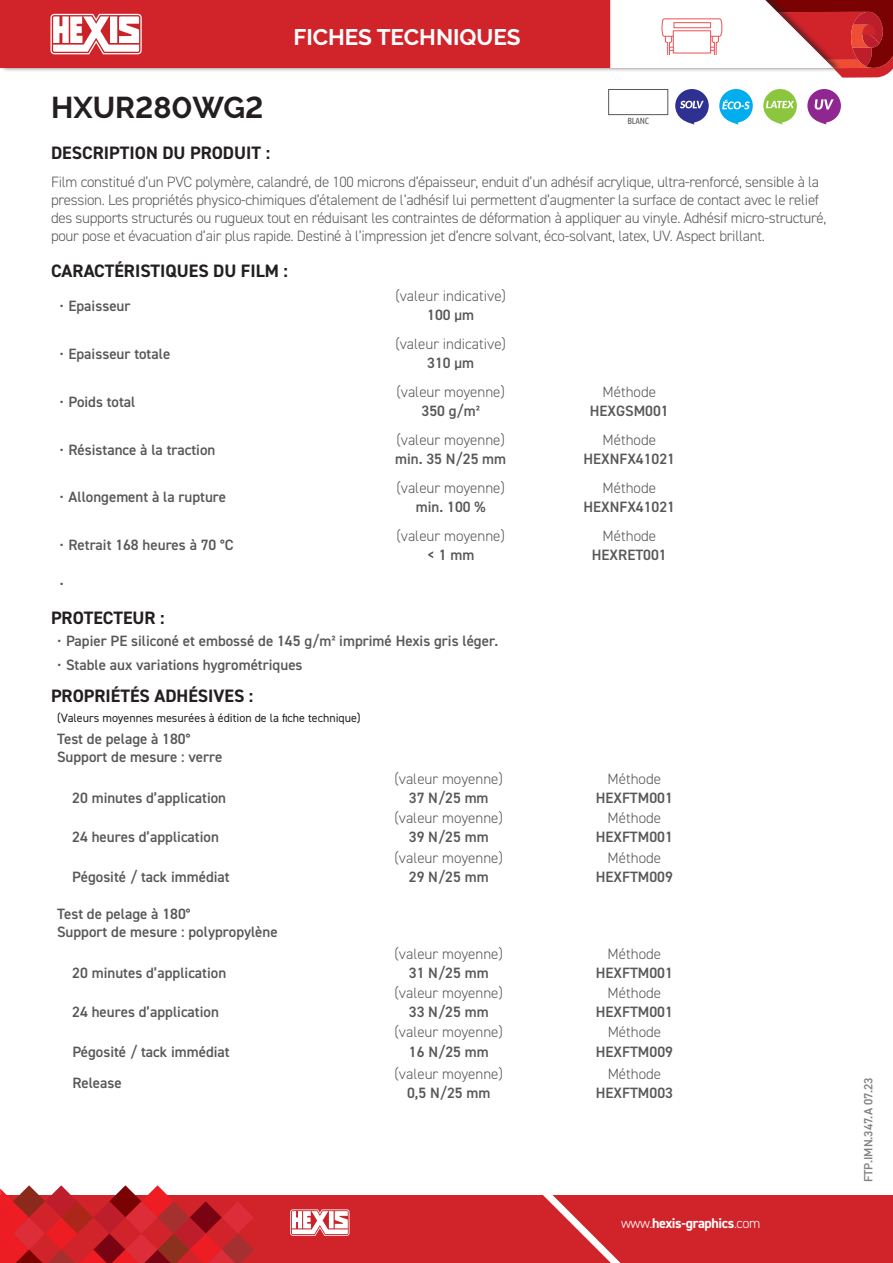
<style>
.page{position:relative;width:893px;height:1263px;background:#fff}
.page>*{position:absolute;margin:0;border:0;box-sizing:border-box;transform-origin:0 0}
.t1{font:700 30px "Raleway";color:#231f20}
.t2{font:700 22.5px "Raleway";color:#fff}
.t3{font:700 18px "DIN2014";color:#231f20}
.t4{font:600 15px/17.7px "DIN2014";color:#57585a}
.t5{font:300 15px/18px "DIN2014";letter-spacing:-.02em;color:#57585a}
.t6{font:300 15px "DIN2014";color:#57585a}
.t7{font:15px "DIN2014";color:#57585a}
.t8{font:700 14.1px "DIN2014";letter-spacing:-.025em;color:#fff}
.t9{font:12px "DIN2014";color:#231f20}
.t10{font:600 12px "DIN2014";color:#808285}
.t11{font:9px "Ubuntu Condensed";letter-spacing:-.025em;color:#545557}
.s1{font-weight:400}
.s2{font-weight:300}
</style>
<div class="page">
<div style="left:0;top:0;width:841px;height:73px;background:#231f20;opacity:.6"></div>
<div style="left:0;top:0;width:610px;height:68px;background:#d1232a"></div>
<div style="left:0;top:1195px;width:893px;height:68px;background:#d1232a"></div>
<svg style="left:543px;top:1195px;width:78px;height:68px"></svg>
<svg style="left:50px;top:14px;width:95px;height:40px"></svg>
<svg style="left:290px;top:1209px;width:60px;height:27px"></svg>
<svg style="left:0;top:1185px;width:254px;height:78px"></svg>
<svg style="left:610px;top:0;width:283px;height:78px"></svg>
<div style="left:608px;top:89px;width:60px;height:26px;background:#fff;border:1px solid #57585a"></div>
<svg style="left:675px;top:89px;width:34px;height:36px"></svg>
<svg style="left:719px;top:89px;width:34px;height:36px"></svg>
<svg style="left:763px;top:89px;width:34px;height:36px"></svg>
<svg style="left:807px;top:89px;width:34px;height:36px"></svg>
<h1 class="t1" style="left:51px;top:90px;width:214px">HXUR280WG2</h1>
<h2 class="t2" style="left:293px;top:24px;width:229px">FICHES TECHNIQUES</h2>
<p class="t11" style="left:627px;top:115px;width:23px">BLANC</p>
<p class="t3" style="left:51px;top:140px;width:221px">DESCRIPTION DU PRODUIT :</p>
<p class="t5" style="left:51px;top:173px;width:777px">Film constitué d’un PVC polymère, calandré, de 100 microns d’épaisseur, enduit d’un adhésif acrylique, ultra-renforcé, sensible à la pression. Les propriétés physico-chimiques d’étalement de l’adhésif lui permettent d’augmenter la surface de contact avec le relief des supports structurés ou rugueux tout en réduisant les contraintes de déformation à appliquer au vinyle. Adhésif micro-structuré, pour pose et évacuation d’air plus rapide. Destiné à l’impression jet d’encre solvant, éco-solvant, latex, UV. Aspect brillant.</p>
<p class="t3" style="left:51px;top:258px;width:238px">CARACTÉRISTIQUES DU FILM :</p>
<p class="t4" style="left:60px;top:296px;width:73px"><span class="s1">•</span> Epaisseur</p>
<p class="t6" style="left:395px;top:287px;width:112px">(valeur indicative)</p>
<p class="t4" style="left:427px;top:306px;width:48px">100 µm</p>
<p class="t4" style="left:60px;top:344px;width:112px"><span class="s1">•</span> Epaisseur totale</p>
<p class="t4" style="left:60px;top:392px;width:77px"><span class="s1">•</span> Poids total</p>
<p class="t4" style="left:60px;top:440px;width:157px"><span class="s1">•</span> Résistance à la traction</p>
<p class="t4" style="left:60px;top:488px;width:168px"><span class="s1">•</span> Allongement à la rupture</p>
<p class="t4" style="left:60px;top:536px;width:176px"><span class="s1">•</span> Retrait 168 heures à 70 °C</p>
<p class="t6" style="left:395px;top:335px;width:112px">(valeur indicative)</p>
<p class="t4" style="left:427px;top:354px;width:48px">310 µm</p>
<p class="t6" style="left:397px;top:383px;width:110px">(valeur moyenne)</p>
<p class="t4" style="left:421px;top:402px;width:60px">350 g/m²</p>
<p class="t6" style="left:397px;top:431px;width:110px">(valeur moyenne)</p>
<p class="t4" style="left:395px;top:450px;width:113px">min. 35 N/25 mm</p>
<p class="t6" style="left:397px;top:478px;width:110px">(valeur moyenne)</p>
<p class="t4" style="left:416px;top:498px;width:71px">min. 100 %</p>
<p class="t6" style="left:397px;top:526px;width:110px">(valeur moyenne)</p>
<p class="t4" style="left:427px;top:546px;width:49px">&lt; 1 mm</p>
<p class="t7" style="left:60px;top:574px;width:6px">•</p>
<p class="t3" style="left:51px;top:606px;width:115px">PROTECTEUR :</p>
<p class="t4" style="left:57px;top:632px;width:443px"><span class="s1">•</span> Papier PE siliconé et embossé de 145 g/m² imprimé Hexis gris léger.</p>
<p class="t4" style="left:57px;top:655px;width:247px"><span class="s1">•</span> Stable aux variations hygrométriques</p>
<p class="t3" style="left:51px;top:684px;width:204px">PROPRIÉTÉS ADHÉSIVES :</p>
<p class="t9" style="left:57px;top:710px;width:305px">(Valeurs moyennes mesurées à édition de la fiche technique)</p>
<p class="t4" style="left:57px;top:730px;width:167px">Test de pelage à 180°<br>Support de mesure : verre</p>
<p class="t4" style="left:72px;top:788px;width:155px">20 minutes d’application</p>
<p class="t6" style="left:395px;top:769px;width:110px">(valeur moyenne)</p>
<p class="t4" style="left:409px;top:788px;width:81px">37 N/25 mm</p>
<p class="t4" style="left:72px;top:828px;width:148px">24 heures d’application</p>
<p class="t4" style="left:72px;top:867px;width:159px">Pégosité / tack immédiat</p>
<p class="t4" style="left:57px;top:904px;width:222px">Test de pelage à 180°<br>Support de mesure : polypropylène</p>
<p class="t4" style="left:72px;top:963px;width:155px">20 minutes d’application</p>
<p class="t4" style="left:72px;top:1003px;width:148px">24 heures d’application</p>
<p class="t4" style="left:72px;top:1042px;width:159px">Pégosité / tack immédiat</p>
<p class="t4" style="left:72px;top:1074px;width:51px">Release</p>
<p class="t6" style="left:395px;top:809px;width:110px">(valeur moyenne)</p>
<p class="t4" style="left:409px;top:828px;width:81px">39 N/25 mm</p>
<p class="t6" style="left:395px;top:848px;width:110px">(valeur moyenne)</p>
<p class="t4" style="left:409px;top:867px;width:81px">29 N/25 mm</p>
<p class="t6" style="left:395px;top:944px;width:110px">(valeur moyenne)</p>
<p class="t4" style="left:409px;top:963px;width:81px">31 N/25 mm</p>
<p class="t6" style="left:395px;top:984px;width:110px">(valeur moyenne)</p>
<p class="t4" style="left:409px;top:1003px;width:81px">33 N/25 mm</p>
<p class="t6" style="left:395px;top:1023px;width:110px">(valeur moyenne)</p>
<p class="t4" style="left:409px;top:1042px;width:81px">16 N/25 mm</p>
<p class="t6" style="left:395px;top:1064px;width:110px">(valeur moyenne)</p>
<p class="t4" style="left:407px;top:1083px;width:85px">0,5 N/25 mm</p>
<p class="t6" style="left:603px;top:383px;width:55px">Méthode</p>
<p class="t4" style="left:590px;top:402px;width:80px">HEXGSM001</p>
<p class="t6" style="left:603px;top:431px;width:55px">Méthode</p>
<p class="t4" style="left:584px;top:450px;width:93px">HEXNFX41021</p>
<p class="t6" style="left:603px;top:478px;width:55px">Méthode</p>
<p class="t4" style="left:584px;top:498px;width:93px">HEXNFX41021</p>
<p class="t6" style="left:603px;top:526px;width:55px">Méthode</p>
<p class="t4" style="left:592px;top:546px;width:76px">HEXRET001</p>
<p class="t6" style="left:608px;top:769px;width:55px">Méthode</p>
<p class="t4" style="left:596px;top:788px;width:79px">HEXFTM001</p>
<p class="t6" style="left:608px;top:809px;width:55px">Méthode</p>
<p class="t4" style="left:596px;top:828px;width:79px">HEXFTM001</p>
<p class="t6" style="left:608px;top:848px;width:55px">Méthode</p>
<p class="t4" style="left:596px;top:867px;width:79px">HEXFTM009</p>
<p class="t6" style="left:608px;top:944px;width:55px">Méthode</p>
<p class="t4" style="left:596px;top:963px;width:79px">HEXFTM001</p>
<p class="t6" style="left:608px;top:984px;width:55px">Méthode</p>
<p class="t4" style="left:596px;top:1003px;width:79px">HEXFTM001</p>
<p class="t6" style="left:608px;top:1023px;width:55px">Méthode</p>
<p class="t4" style="left:596px;top:1042px;width:79px">HEXFTM009</p>
<p class="t6" style="left:608px;top:1064px;width:55px">Méthode</p>
<p class="t4" style="left:596px;top:1083px;width:79px">HEXFTM003</p>
<p class="t8" style="left:621px;top:1214px;width:141px"><span class="s2">www.</span>hexis-graphics<span class="s2">.com</span></p>
<p class="t10" style="left:860px;top:1182px;width:106px;rotate:-90deg">FTP.IMN.347.A 07.23</p>
</div>
